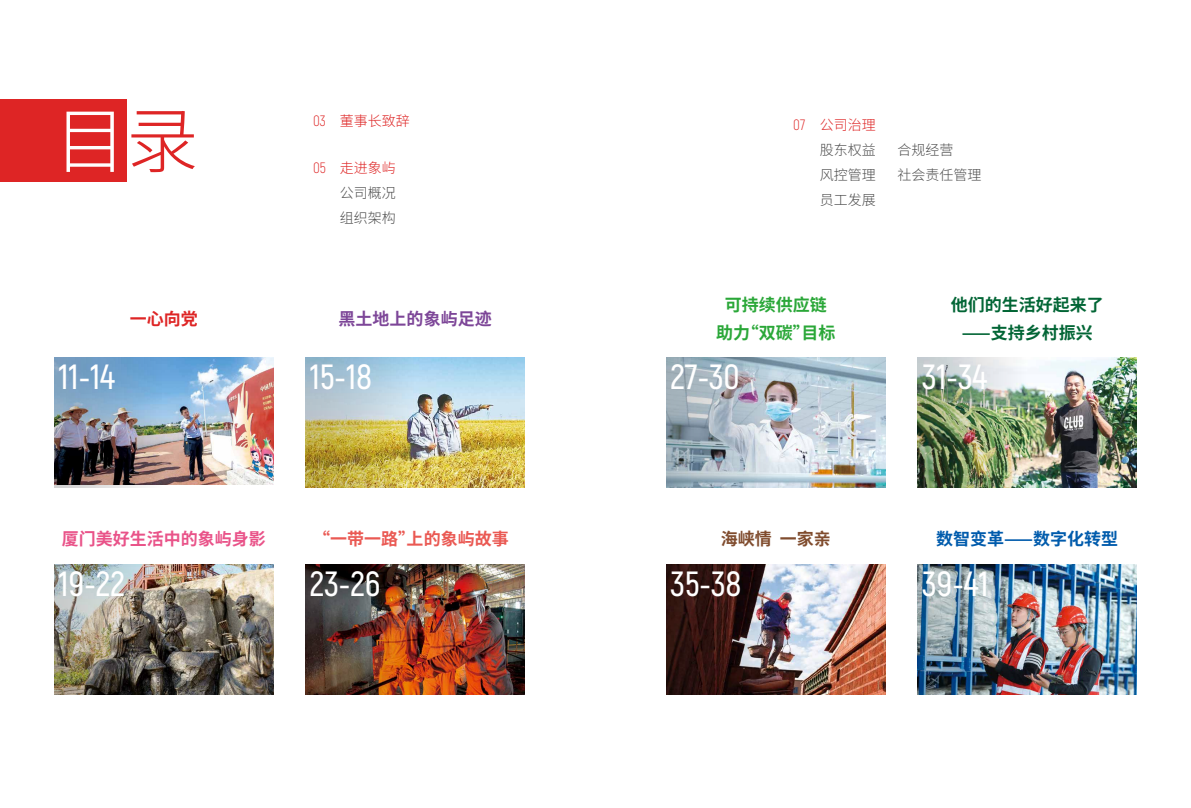
<style>
.page{position:relative;width:1191px;height:808px;background:#fff}
.page>*{position:absolute;margin:0;border:0;box-sizing:border-box;transform-origin:0 0}
.t1{font:300 72px "Source Han Sans CN";color:#fff}
.t2{font:600 35px "Akrobat";color:#fff}
.t3{font:700 17px/28px "Source Han Sans CN";color:#026535;text-align:center}
.t4{font:700 17px/28px "Source Han Sans CN";color:#2aa738;text-align:center}
.t5{font:700 17px "Source Han Sans CN";color:#e95389}
.t6{font:700 17px "Source Han Sans CN";color:#ea5953}
.t7{font:700 17px "Source Han Sans CN";color:#005bac}
.t8{font:700 17px "Source Han Sans CN";color:#7d4698}
.t9{font:700 17px "Source Han Sans CN";color:#804c2e}
.t10{font:700 17px "Source Han Sans CN";color:#de2525}
.t11{font:300 14px/25px "Source Han Sans CN";color:#4d4d4d;text-align:justify}
.t12{font:300 14px/25px "Source Han Sans CN";color:#de2525;text-align:right}
.s1{color:#de2525}
.s2{font-family:"Akrobat";font-size:15px}
.s3{font-family:"Akrobat";font-size:15px;color:#de2525}
.s4{color:#4d4d4d}
</style>
<div class="page">
<img style="left:421px;top:564px;width:103px;height:130px">
<img style="left:169px;top:564px;width:104px;height:130px">
<img style="left:169px;top:358px;width:104px;height:127px">
<img style="left:54px;top:358px;width:115px;height:129px">
<img style="left:306px;top:358px;width:218px;height:130px">
<img style="left:306px;top:358px;width:115px;height:129px">
<img style="left:54px;top:564px;width:115px;height:130px">
<img style="left:306px;top:564px;width:115px;height:130px">
<img style="left:781px;top:564px;width:104px;height:130px">
<img style="left:666px;top:564px;width:115px;height:130px">
<img style="left:1032px;top:564px;width:104px;height:130px">
<img style="left:917px;top:564px;width:115px;height:130px">
<img style="left:666px;top:358px;width:219px;height:130px">
<img style="left:666px;top:358px;width:115px;height:129px">
<img style="left:917px;top:358px;width:219px;height:130px">
<img style="left:917px;top:358px;width:115px;height:129px">
<div style="left:0;top:100px;width:126px;height:82px;background:#de2525"></div>
<h1 class="t1" style="left:54px;top:100px;width:146px">目<span class="s1">录</span></h1>
<p class="t12" style="left:313px;top:108px;width:98px"><span class="s2">03</span> 董事长致辞</p>
<p class="t11" style="left:340px;top:155px;width:57px;text-indent:-26px"><span class="s3">05</span> <span class="s1">走进象屿</span>公司概况组织架构</p>
<p class="t10" style="left:130px;top:309px;width:69px">一心向党</p>
<p class="t8" style="left:339px;top:309px;width:154px">黑土地上的象屿足迹</p>
<p class="t2" style="left:59px;top:356px;width:58px">11-14</p>
<p class="t2" style="left:310px;top:356px;width:64px">15-18</p>
<p class="t5" style="left:62px;top:529px;width:206px">厦门美好生活中的象屿身影</p>
<p class="t6" style="left:313px;top:529px;width:197px">“一带一路”上的象屿故事</p>
<p class="t2" style="left:59px;top:562px;width:68px">19-22</p>
<p class="t2" style="left:310px;top:562px;width:72px">23-26</p>
<p class="t12" style="left:793px;top:112px;width:84px"><span class="s2">07</span> 公司治理<span class="s4">股东权益</span></p>
<p class="t11" style="left:897px;top:137px;width:57px">合规经营</p>
<p class="t11" style="left:819px;top:162px;width:57px">风控管理</p>
<p class="t11" style="left:897px;top:162px;width:85px">社会责任管理</p>
<p class="t11" style="left:819px;top:187px;width:57px">员工发展</p>
<p class="t4" style="left:716px;top:291px;width:120px">可持续供应链助力“双碳”目标</p>
<p class="t3" style="left:950px;top:291px;width:154px">他们的生活好起来了⸺支持乡村振兴</p>
<p class="t2" style="left:670px;top:356px;width:71px">27-30</p>
<p class="t2" style="left:922px;top:356px;width:67px">31-34</p>
<p class="t9" style="left:721px;top:529px;width:111px">海峡情 一家亲</p>
<p class="t7" style="left:936px;top:529px;width:183px">数智变革⸺数字化转型</p>
<p class="t2" style="left:670px;top:562px;width:73px">35-38</p>
<p class="t2" style="left:922px;top:562px;width:68px">39-41</p>
</div>
